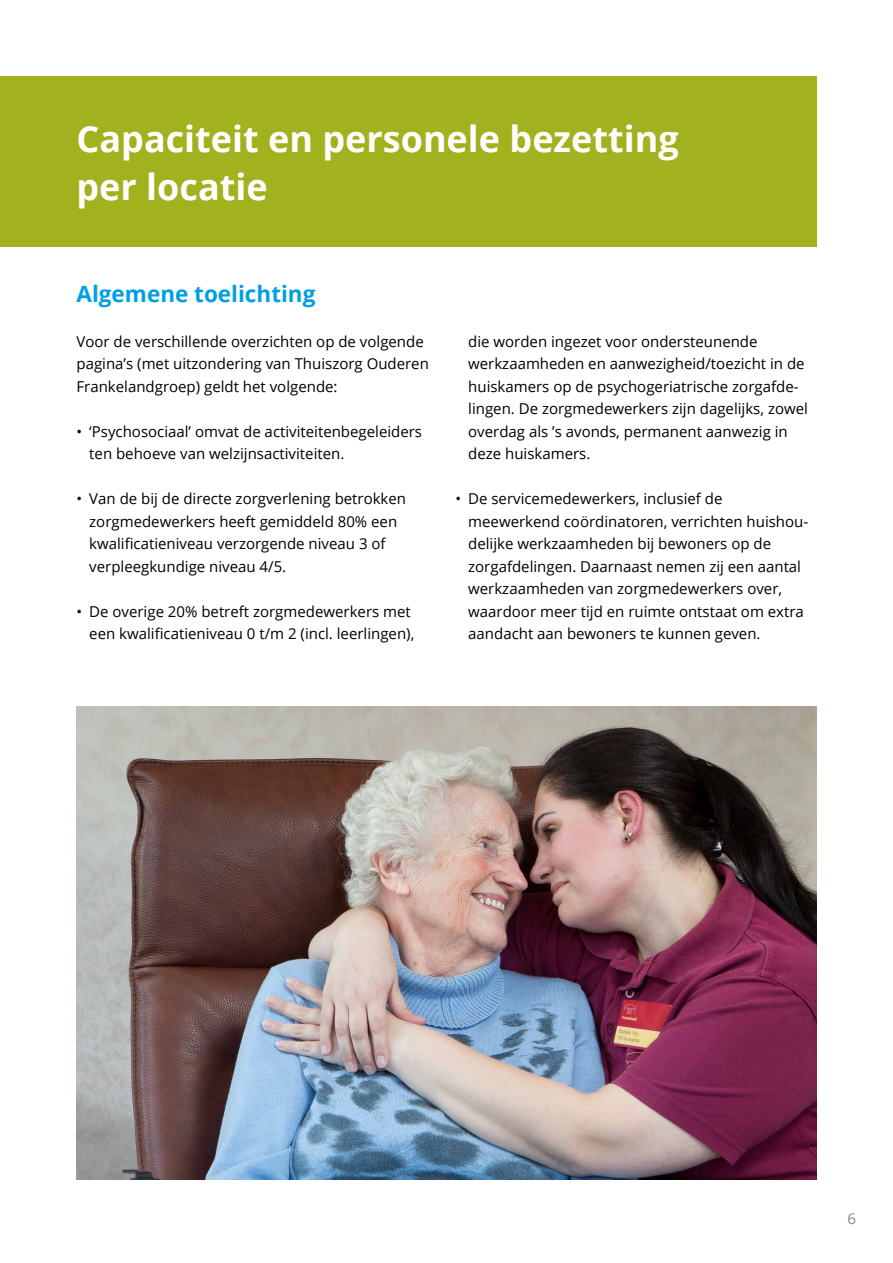
<style>
.page{position:relative;width:893px;height:1263px;background:#fff}
.page>*{position:absolute;margin:0;border:0;box-sizing:border-box;transform-origin:0 0}
.t1{font:700 36px/48px "Open Sans";color:#fff}
.t2{font:700 22.5px "Open Sans";color:#009fe3}
.t3{font:15px/22.5px "Open Sans";color:#000}
.t4{font:15px "Open Sans";color:#878787}
</style>
<div class="page">
<div style="left:0;top:76px;width:816px;height:171px;background:#a2b21e"></div>
<img style="left:77px;top:706px;width:739px;height:473px">
<h1 class="t1" style="left:77px;top:114px;width:604px">Capaciteit en personele bezetting per locatie</h1>
<h2 class="t2" style="left:77px;top:277px;width:240px">Algemene toelichting</h2>
<p class="t3" style="left:77px;top:329px;width:354px">Voor de verschillende overzichten op de volgende pagina’s (met uitzondering van Thuiszorg Ouderen<br>Frankelandgroep) geldt het volgende:</p>
<p class="t3" style="left:89px;top:419px;width:334px;text-indent:-13px">• ‘Psychosociaal’ omvat de activiteitenbegeleiders ten behoeve van welzijnsactiviteiten.</p>
<p class="t3" style="left:89px;top:487px;width:318px;text-indent:-13px">• Van de bij de directe zorgverlening betrokken zorgmedewerkers heeft gemiddeld 80% een kwalificatieniveau verzorgende niveau 3 of verpleegkundige niveau 4/5.</p>
<p class="t3" style="left:77px;top:599px;width:339px;text-align:right">• De overige 20% betreft zorgmedewerkers met een kwalificatieniveau 0 t/m 2 (incl. leerlingen),</p>
<p class="t3" style="left:468px;top:329px;width:341px">die worden ingezet voor ondersteunende werkzaamheden en aanwezigheid/toezicht in de huiskamers op de psychogeriatrische zorgafde&shy;lingen. De zorgmedewerkers zijn dagelijks, zowel overdag als ’s avonds, permanent aanwezig in deze huiskamers.</p>
<p class="t3" style="left:468px;top:487px;width:341px;text-indent:-13px">• De servicemedewerkers, inclusief de meewerkend coördinatoren, verrichten huishou&shy;delijke werkzaamheden bij bewoners op de zorgafdelingen. Daarnaast nemen zij een aantal werkzaamheden van zorgmedewerkers over, waardoor meer tijd en ruimte ontstaat om extra aandacht aan bewoners te kunnen geven.</p>
<p class="t4" style="left:848px;top:1208px;width:10px">6</p>
</div>
